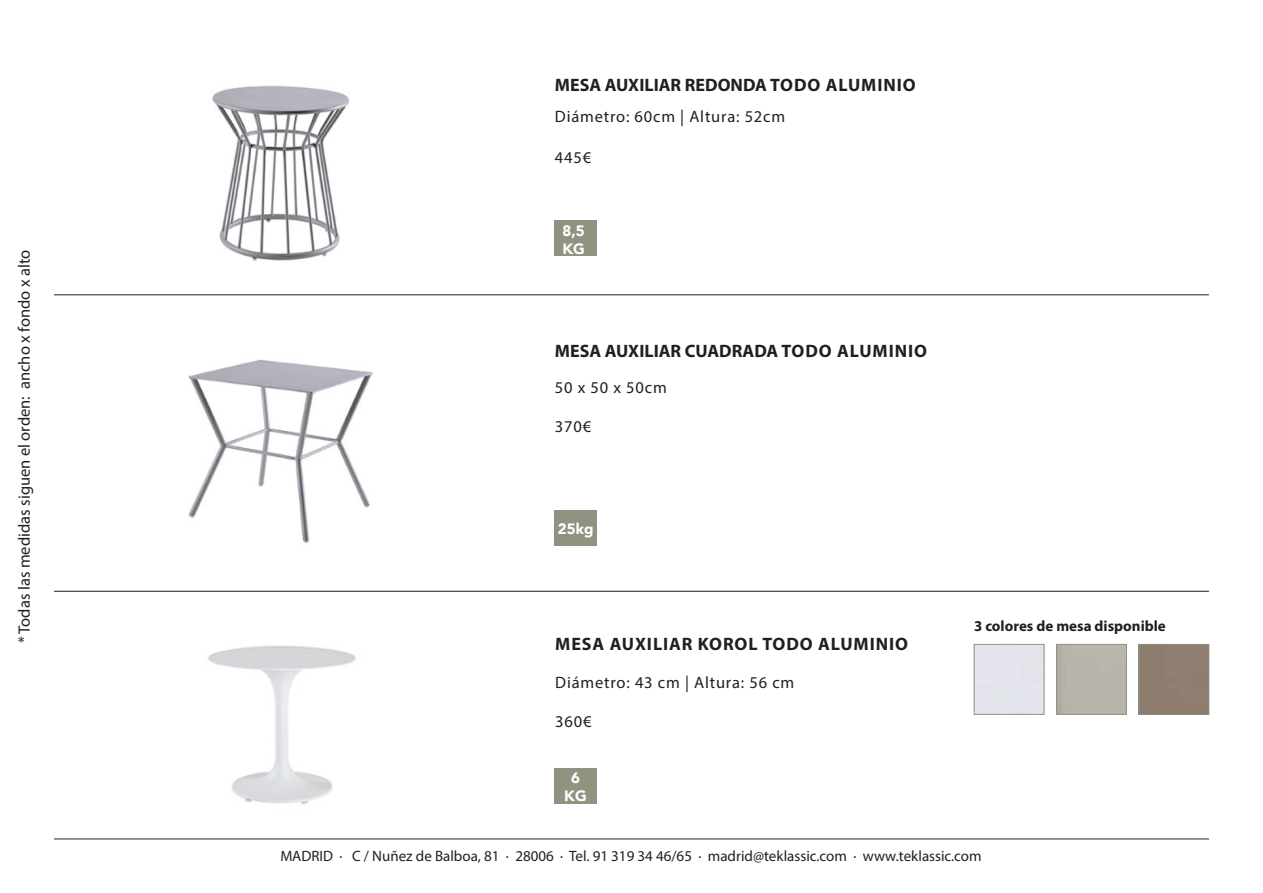
<style>
.page{position:relative;width:1263px;height:893px;background:#fff}
.page>*{position:absolute;margin:0;border:0;box-sizing:border-box;transform-origin:0 0}
.t1{font:700 18px "Myriad Pro";color:#231f20}
.t2{font:700 18px "Myriad Pro";letter-spacing:.05em;color:#231f20}
.t3{font:16.5px "Myriad Pro";letter-spacing:.05em;color:#231f20}
.t4{font:16.5px "Myriad Pro";color:#231f20}
.t5{font:15px "Myriad Pro";color:#231f20}
.t6{font:700 15px "Myriad Pro";color:#231f20}
.t7{font:900 15px "Avenir";color:#fff}
</style>
<div class="page">
<img style="left:212px;top:85px;width:138px;height:176px">
<hr style="left:54px;top:295px;width:1155px;height:1px;background:#231f20">
<hr style="left:54px;top:591px;width:1155px;height:1px;background:#231f20">
<div style="left:555px;top:220px;width:42px;height:36px;background:#919381"></div>
<div style="left:555px;top:510px;width:42px;height:36px;background:#919381"></div>
<hr style="left:54px;top:839px;width:1155px;height:1px;background:#231f20">
<img style="left:188px;top:359px;width:185px;height:184px">
<div style="left:555px;top:768px;width:42px;height:36px;background:#919381"></div>
<div style="left:974px;top:644px;width:70px;height:70px;border:1px solid #919381"></div>
<div style="left:1056px;top:644px;width:70px;height:70px;border:1px solid #919381"></div>
<div style="left:1139px;top:644px;width:70px;height:70px;border:1px solid #919381"></div>
<img style="left:207px;top:645px;width:149px;height:160px">
<p class="t4" style="left:14px;top:643px;width:395px;rotate:-90deg">* Todas las medidas siguen el orden: ancho x fondo x alto</p>
<p class="t1" style="left:555px;top:73px;width:362px">MESA AUXILIAR REDONDA TODO ALUMINIO</p>
<p class="t3" style="left:555px;top:107px;width:232px">Diámetro: 60cm | Altura: 52cm</p>
<p class="t3" style="left:555px;top:147px;width:38px">445€</p>
<p class="t7" style="left:562px;top:218px;width:24px">8,5</p>
<p class="t7" style="left:562px;top:236px;width:24px">KG</p>
<p class="t1" style="left:555px;top:339px;width:374px">MESA AUXILIAR CUADRADA TODO ALUMINIO</p>
<p class="t3" style="left:555px;top:377px;width:113px">50 x 50 x 50cm</p>
<p class="t3" style="left:555px;top:417px;width:38px">370€</p>
<p class="t7" style="left:558px;top:516px;width:37px">25kg</p>
<p class="t2" style="left:555px;top:632px;width:354px">MESA AUXILIAR KOROL TODO ALUMINIO</p>
<p class="t3" style="left:555px;top:672px;width:241px">Diámetro: 43 cm | Altura: 56 cm</p>
<p class="t3" style="left:555px;top:712px;width:38px">360€</p>
<p class="t7" style="left:571px;top:765px;width:10px">6</p>
<p class="t7" style="left:564px;top:783px;width:24px">KG</p>
<p class="t6" style="left:974px;top:616px;width:193px">3 colores de mesa disponible</p>
<p class="t5" style="left:280px;top:846px;width:703px">MADRID · C / Nuñez de Balboa, 81 · 28006 · Tel. 91 319 34 46/65 · madrid@teklassic.com · www.teklassic.com</p>
</div>
